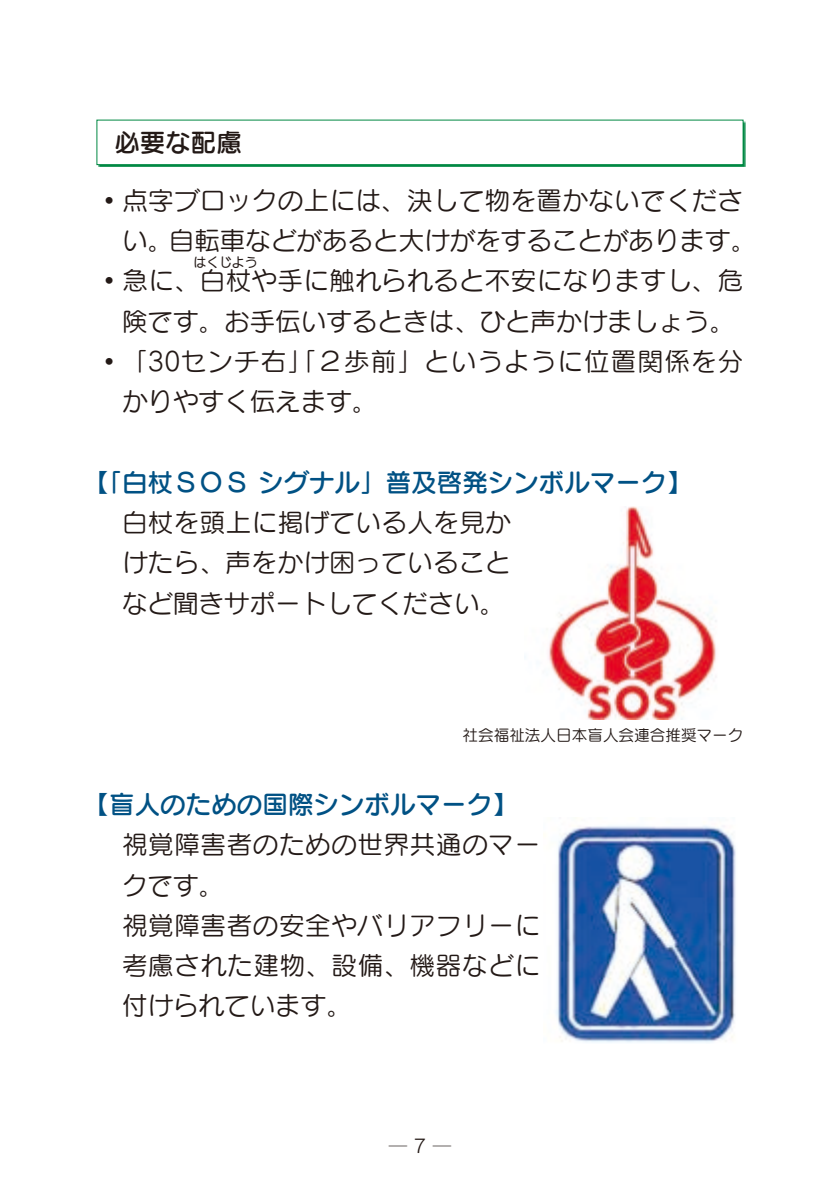
<style>
.page{position:relative;width:840px;height:1191px;background:#fff}
.page>*{position:absolute;margin:0;border:0;box-sizing:border-box;transform-origin:0 0}
.t1{font:25.6px/40.2px "Seurat Pro M";letter-spacing:.015em;color:#231916;text-align:justify}
.t2{font:25.6px "Seurat Pro DB";color:#005184}
.t3{font:25.6px "Seurat Pro M";letter-spacing:.045em;color:#231916}
.t4{font:25.6px "Seurat Pro DB";color:#231916}
.t5{font:18.4px "Rodin Pro M";color:#231916}
.t6{font:15.6px "Seurat Pro M";color:#231916}
.t7{font:12.8px "Seurat Pro M";color:#231916}
</style>
<div class="page">
<div style="left:98px;top:122px;width:647px;height:45px;background:#008843"></div>
<div style="left:97px;top:120px;width:645px;height:45px;background:#fff"></div>
<div style="left:96px;top:120px;width:647px;height:45px;border:1px solid #008843"></div>
<img style="left:548px;top:506px;width:168px;height:213px">
<img style="left:556px;top:825px;width:180px;height:218px">
<p class="t4" style="left:114px;top:125px;width:129px">必要な配慮</p>
<p class="t1" style="left:96px;top:179px;width:648px">◦点字ブロックの上には､決して物を置かないでくださ</p>
<p class="t1" style="left:122px;top:220px;width:635px">い。自転車などがあると大けがをすることがあります。</p>
<p class="t1" style="left:96px;top:260px;width:648px">◦急に、白杖や手に触れられると不安になりますし､危</p>
<p class="t7" style="left:193px;top:253px;width:65px">はくじよう</p>
<p class="t1" style="left:122px;top:300px;width:614px">険です。お手伝いするときは、ひと声かけましょう。</p>
<p class="t3" style="left:96px;top:345px;width:648px">◦「30センチ右」「２歩前」というように位置関係を分</p>
<p class="t1" style="left:122px;top:381px;width:257px">かりやすく伝えます。</p>
<p class="t2" style="left:84px;top:465px;width:609px">【「白杖ＳＯＳシグナル」普及啓発シンボルマーク】</p>
<p class="t1" style="left:122px;top:501px;width:390px">白杖を頭上に掲げている人を見かけたら、声をかけ困っていることなど聞きサポートしてください。</p>
<p class="t6" style="left:462px;top:724px;width:282px">社会福祉法人日本盲人会連合推奨マーク</p>
<p class="t2" style="left:84px;top:787px;width:435px">【盲人のための国際シンボルマーク】</p>
<p class="t1" style="left:122px;top:823px;width:419px;text-align:left">視覚障害者のための世界共通のマークです。<br>視覚障害者の安全やバリアフリーに考慮された建物、設備、機器などに付けられています。</p>
<p class="t5" style="left:388px;top:1133px;width:64px">─ 7 ─</p>
</div>
